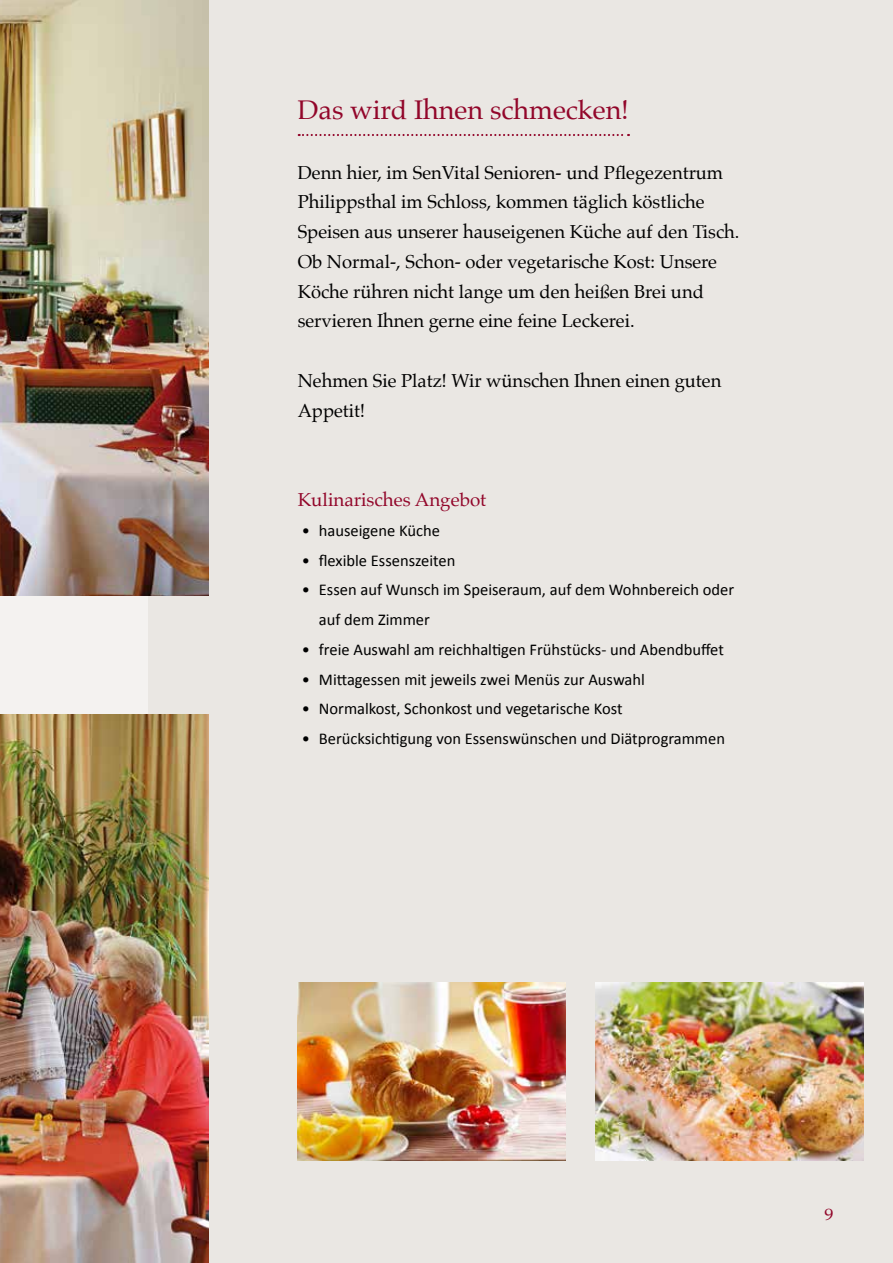
<style>
.page{position:relative;width:893px;height:1263px;background:#fff}
.page>*{position:absolute;margin:0;border:0;box-sizing:border-box;transform-origin:0 0}
.t1{font:27px "Palatino";color:#92062a}
.t2{font:18.75px/29.7px "Palatino";color:#000}
.t3{font:18.75px "Palatino";color:#92062a}
.t4{font:16.5px/29.7px "Calibri";color:#000}
.t5{font:16.5px "Palatino";color:#92062a;scale:1.09 1}
</style>
<div class="page">
<div style="left:149px;top:0;width:744px;height:1263px;background:#eae7e3"></div>
<img style="left:0;top:0;width:208px;height:595px">
<img style="left:0;top:714px;width:208px;height:549px">
<svg style="left:299px;top:134px;width:330px;height:2px"></svg>
<img style="left:298px;top:982px;width:268px;height:179px">
<img style="left:595px;top:982px;width:268px;height:179px">
<h1 class="t1" style="left:298px;top:87px;width:333px">Das wird Ihnen schmecken!</h1>
<p class="t2" style="left:298px;top:157px;width:443px">Denn hier, im SenVital Senioren- und Pflegezentrum Philippsthal im Schloss, kommen täglich köstliche Speisen aus unserer hauseigenen Küche auf den Tisch.<br>Ob Normal-, Schon- oder vegetarische Kost: Unsere Köche rühren nicht lange um den heißen Brei und servieren Ihnen gerne eine feine Leckerei.</p>
<p class="t2" style="left:298px;top:366px;width:425px">Nehmen Sie Platz! Wir wünschen Ihnen einen guten<br>Appetit!</p>
<p class="t3" style="left:298px;top:484px;width:190px">Kulinarisches Angebot</p>
<p class="t4" style="left:302px;top:515px;width:139px">• hauseigene Küche</p>
<p class="t4" style="left:302px;top:545px;width:155px">• flexible Essenszeiten</p>
<p class="t4" style="left:319px;top:575px;width:417px;text-indent:-17px">• Essen auf Wunsch im Speiseraum, auf dem Wohnbereich oder auf dem Zimmer</p>
<p class="t4" style="left:302px;top:635px;width:423px">• freie Auswahl am reichhaltigen Frühstücks- und Abendbuffet</p>
<p class="t4" style="left:302px;top:664px;width:345px">• Mittagessen mit jeweils zwei Menüs zur Auswahl</p>
<p class="t4" style="left:302px;top:694px;width:322px">• Normalkost, Schonkost und vegetarische Kost</p>
<p class="t4" style="left:302px;top:724px;width:425px">• Berücksichtigung von Essenswünschen und Diätprogrammen</p>
<p class="t5" style="left:824px;top:1201px;width:10px">9</p>
</div>
